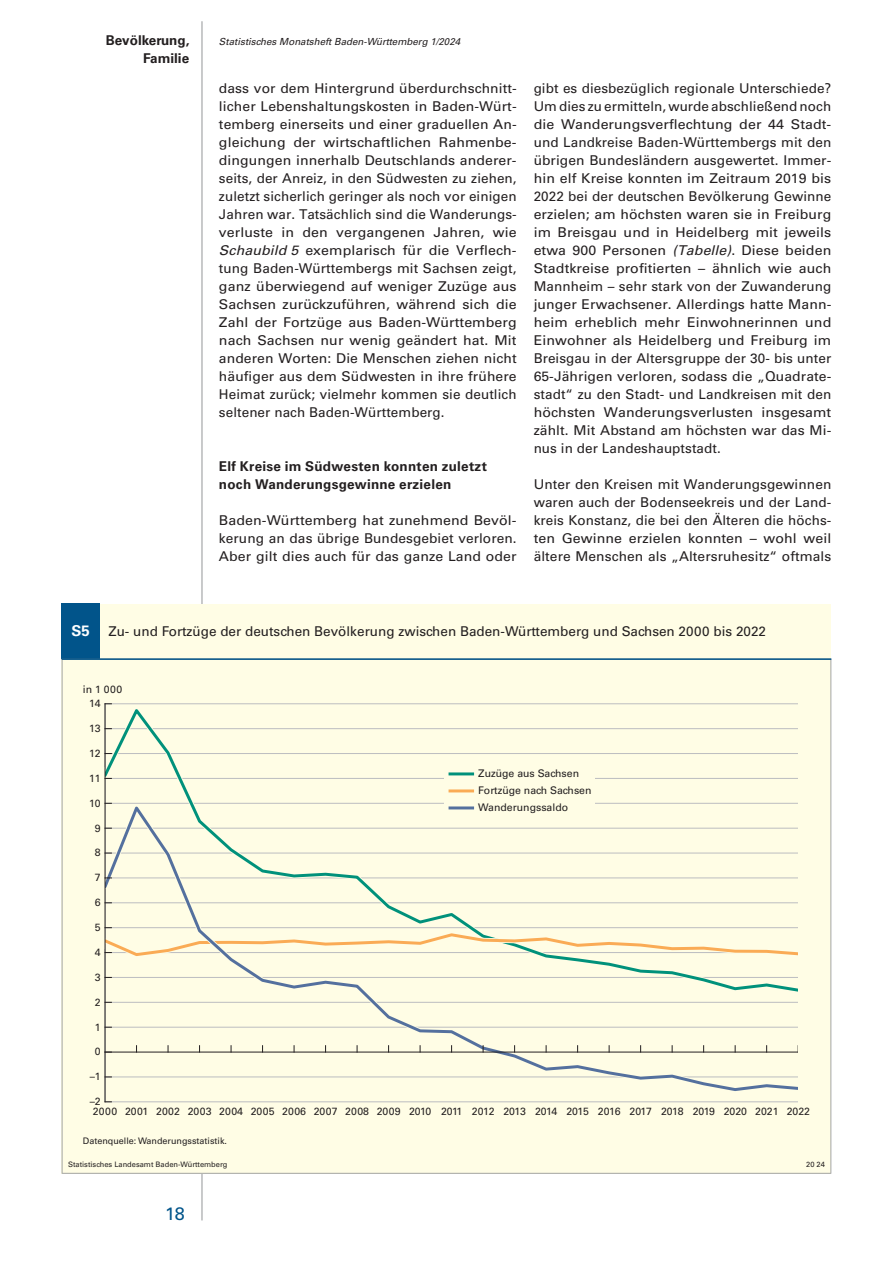
<style>
.page{position:relative;width:893px;height:1263px;background:#fff}
.page>*{position:absolute;margin:0;border:0;box-sizing:border-box;transform-origin:0 0}
.t1{font:18px "Univers";color:#01548a}
.t2{font:15px "Univers Bold 6";color:#fff}
.Fließtext{font:13.5px/18px "Univers";letter-spacing:.005em;color:#231f20;text-align:justify}
.Fließtext-2{font:13.5px/18px "Univers";letter-spacing:.005em;color:#231f20;text-align:justify;scale:1.05 1}
.t3{font:13.5px "Univers 7";color:#231f20}
.Kapitelzwischenübers{font:700 13.5px/18px "Univers";letter-spacing:.015em;color:#231f20}
.t4{font:10.5px "Univers 7";color:#231f20}
.t5{font:italic 9.75px "Univers";color:#231f20}
.t6{font:9px "Univers 7";color:#231f20}
.t7{font:7.5px "Univers 7";color:#231f20}
.s1{font-style:italic}
</style>
<div class="page">
<hr style="left:202px;top:21px;width:1px;height:1199px;background:#939598">
<div style="left:62px;top:604px;width:769px;height:570px;background:#fffde5"></div>
<div style="left:62px;top:604px;width:38px;height:55px;background:#01548a"></div>
<svg style="left:62px;top:660px;width:769px;height:514px"></svg>
<hr style="left:62px;top:658px;width:769px;height:2px;background:#01548a">
<hr style="left:105px;top:1101px;width:693px;height:1px;background:#bcbdc0">
<svg style="left:101px;top:705px;width:698px;height:93px"></svg>
<svg style="left:101px;top:802px;width:698px;height:290px"></svg>
<hr style="left:102px;top:767px;width:3px;height:182px;background:#fffde5">
<hr style="left:105px;top:1052px;width:693px;height:1px;background:#231f20">
<svg style="left:99px;top:927px;width:700px;height:32px"></svg>
<hr style="left:105px;top:704px;width:1px;height:398px;background:#231f20">
<div style="left:799px;top:696px;width:8px;height:407px;background:#fffde5"></div>
<div style="left:444px;top:764px;width:151px;height:53px;background:#fffde5"></div>
<hr style="left:449px;top:806px;width:25px;height:3px;background:#54709e">
<hr style="left:449px;top:789px;width:25px;height:3px;background:#faab55">
<hr style="left:449px;top:772px;width:25px;height:3px;background:#00917b">
<p class="Kapitelzwischenübers" style="left:106px;top:31px;width:85px">Bevölkerung,</p>
<p class="t5" style="left:219px;top:35px;width:243px">Statistisches Monatsheft Baden-Württemberg 1/2024</p>
<p class="Kapitelzwischenübers" style="left:143px;top:49px;width:47px">Familie</p>
<p class="Fließtext" style="left:219px;top:79px;width:299px">dass vor dem Hintergrund überdurchschnitt‑ licher Lebenshaltungskosten in Baden-Würt‑ temberg einerseits und einer graduellen An‑ gleichung der wirtschaftlichen Rahmenbe‑ dingungen innerhalb Deutschlands anderer‑ seits, der Anreiz, in den Südwesten zu ziehen, zuletzt sicherlich geringer als noch vor einigen Jahren war. Tatsächlich sind die Wanderungs‑ verluste in den vergangenen Jahren, wie <span class="s1">Schaubild 5</span> exemplarisch für die Verflech‑ tung Baden-Württembergs mit Sachsen zeigt, ganz überwiegend auf weniger Zuzüge aus Sachsen zurückzuführen, während sich die Zahl der Fortzüge aus Baden-Württemberg nach Sachsen nur wenig geändert hat. Mit anderen Worten: Die Menschen ziehen nicht häufiger aus dem Südwesten in ihre frühere Heimat zurück; vielmehr kommen sie deutlich seltener nach Baden-Württemberg.</p>
<p class="Kapitelzwischenübers" style="left:219px;top:457px;width:270px">Elf Kreise im Südwesten konnten zuletzt noch Wanderungsgewinne erzielen</p>
<p class="Fließtext-2" style="left:219px;top:511px;width:285px">Baden-Württemberg hat zunehmend Bevöl‑ kerung an das übrige Bundesgebiet verloren.<br>Aber gilt dies auch für das ganze Land oder</p>
<p class="Fließtext" style="left:534px;top:79px;width:299px">gibt es diesbezüglich regionale Unterschiede?<br>Um dies zu ermitteln, wurde abschließend noch die Wanderungsverflechtung der 44 Stadt&shy;und Landkreise Baden-Württembergs mit den übrigen Bundesländern ausgewertet. Immer‑ hin elf Kreise konnten im Zeitraum 2019 bis 2022 bei der deutschen Bevölkerung Gewinne erzielen; am höchsten waren sie in Freiburg im Breisgau und in Heidelberg mit jeweils etwa 900 Personen <span class="s1">(Tabelle)</span>. Diese beiden Stadtkreise profitierten – ähnlich wie auch Mannheim – sehr stark von der Zuwanderung junger Erwachsener. Allerdings hatte Mann‑ heim erheblich mehr Einwohnerinnen und Einwohner als Heidelberg und Freiburg im Breisgau in der Altersgruppe der 30- bis unter 65-Jährigen verloren, sodass die „Quadrate‑ stadt“ zu den Stadt- und Landkreisen mit den höchsten Wanderungsverlusten insgesamt zählt. Mit Abstand am höchsten war das Mi‑ nus in der Landeshauptstadt.</p>
<p class="Fließtext" style="left:534px;top:475px;width:299px">Unter den Kreisen mit Wanderungsgewinnen waren auch der Bodenseekreis und der Land‑ kreis Konstanz, die bei den Älteren die höchs‑ ten Gewinne erzielen konnten – wohl weil ältere Menschen als „Altersruhesitz“ oftmals</p>
<p class="t2" style="left:72px;top:622px;width:20px">S5</p>
<p class="t3" style="left:108px;top:623px;width:659px">Zu- und Fortzüge der deutschen Bevölkerung zwischen Baden-Württemberg und Sachsen 2000 bis 2022</p>
<p class="t4" style="left:83px;top:683px;width:41px">in 1 000</p>
<p class="t4" style="left:89px;top:697px;width:13px">14</p>
<p class="t4" style="left:89px;top:722px;width:13px">13</p>
<p class="t4" style="left:89px;top:747px;width:13px">12</p>
<p class="t4" style="left:89px;top:772px;width:13px">11</p>
<p class="t4" style="left:89px;top:797px;width:13px">10</p>
<p class="t4" style="left:95px;top:821px;width:7px">9</p>
<p class="t4" style="left:95px;top:846px;width:7px">8</p>
<p class="t4" style="left:95px;top:871px;width:7px">7</p>
<p class="t4" style="left:95px;top:896px;width:7px">6</p>
<p class="t4" style="left:95px;top:921px;width:7px">5</p>
<p class="t4" style="left:95px;top:946px;width:7px">4</p>
<p class="t4" style="left:95px;top:971px;width:7px">3</p>
<p class="t4" style="left:95px;top:996px;width:7px">2</p>
<p class="t4" style="left:95px;top:1020px;width:7px">1</p>
<p class="t4" style="left:95px;top:1045px;width:7px">0</p>
<p class="t4" style="left:90px;top:1070px;width:13px">–1</p>
<p class="t4" style="left:478px;top:767px;width:102px">Zuzüge aus Sachsen</p>
<p class="t4" style="left:478px;top:784px;width:115px">Fortzüge nach Sachsen</p>
<p class="t4" style="left:478px;top:801px;width:91px">Wanderungssaldo</p>
<p class="t4" style="left:90px;top:1095px;width:13px">–2</p>
<p class="t4" style="left:93px;top:1105px;width:719px">2000 2001 2002 2003 2004 2005 2006 2007 2008 2009 2010 2011 2012 2013 2014 2015 2016 2017 2018 2019 2020 2021 2022</p>
<p class="t6" style="left:83px;top:1135px;width:146px">Datenquelle: Wanderungsstatistik.</p>
<p class="t7" style="left:68px;top:1160px;width:161px">Statistisches Landesamt Baden-Württemberg</p>
<p class="t7" style="left:806px;top:1160px;width:20px">20 24</p>
<h1 class="t1" style="left:165px;top:1203px;width:21px">18</h1>
</div>
